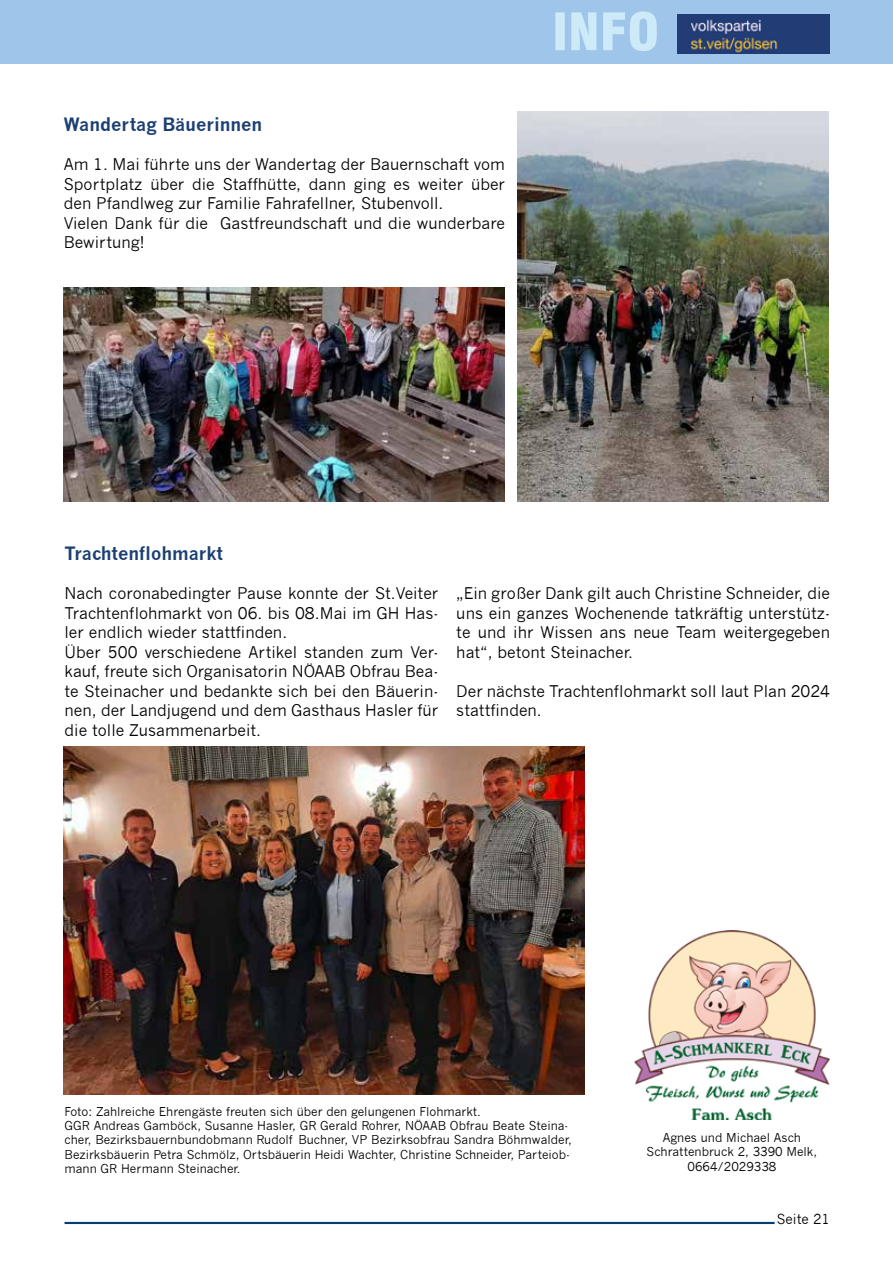
<style>
.page{position:relative;width:893px;height:1263px;background:#fff}
.page>*{position:absolute;margin:0;border:0;box-sizing:border-box;transform-origin:0 0}
.t1{font:700 18px "News Gothic";color:#1c3f73}
.t2{font:15.75px/19.5px "News Gothic";color:#000}
.t3{font:13.5px "News Gothic";color:#000}
.t4{font:12px/14.4px "News Gothic";color:#000;text-align:center}
</style>
<div class="page">
<div style="left:0;top:0;width:893px;height:64px;background:#a0c5ea"></div>
<svg style="left:555px;top:11px;width:102px;height:40px"></svg>
<hr style="left:65px;top:1222px;width:710px;height:2px;background:#003d72">
<img style="left:678px;top:14px;width:151px;height:40px">
<img style="left:635px;top:930px;width:194px;height:189px">
<img style="left:63px;top:747px;width:521px;height:347px">
<img style="left:64px;top:287px;width:441px;height:215px">
<img style="left:517px;top:112px;width:312px;height:390px">
<p class="t1" style="left:64px;top:114px;width:200px">Wandertag Bäuerinnen</p>
<p class="t2" style="left:64px;top:155px;width:443px">Am 1. Mai führte uns der Wandertag der Bauernschaft vom Sportplatz über die Staffhütte, dann ging es weiter über den Pfandlweg zur Familie Fahrafellner, Stubenvoll.<br>Vielen Dank für die Gastfreundschaft und die wunderbare Bewirtung!</p>
<p class="t1" style="left:65px;top:543px;width:160px">Trachtenflohmarkt</p>
<p class="t2" style="left:65px;top:584px;width:375px">Nach coronabedingter Pause konnte der St.Veiter Trachtenflohmarkt von 06. bis 08.Mai im GH Has&shy;ler endlich wieder stattfinden.<br>Über 500 verschiedene Artikel standen zum Ver&shy;kauf, freute sich Organisatorin NÖAAB Obfrau Bea&shy;te Steinacher und bedankte sich bei den Bäuerin&shy;nen, der Landjugend und dem Gasthaus Hasler für die tolle Zusammenarbeit.</p>
<p class="t2" style="left:456px;top:584px;width:375px;text-align:justify">„Ein großer Dank gilt auch Christine Schneider, die uns ein ganzes Wochenende tatkräftig unterstütz&shy;te und ihr Wissen ans neue Team weitergegeben hat“, betont Steinacher.</p>
<p class="t2" style="left:456px;top:681px;width:375px">Der nächste Trachtenflohmarkt soll laut Plan 2024 stattfinden.</p>
<p class="t4" style="left:65px;top:1104px;width:509px;text-align:left">Foto: Zahlreiche Ehrengäste freuten sich über den gelungenen Flohmarkt.<br>GGR Andreas Gamböck, Susanne Hasler, GR Gerald Rohrer, NÖAAB Obfrau Beate Steina&shy;cher, Bezirksbauernbundobmann Rudolf Buchner, VP Bezirksobfrau Sandra Böhmwalder, Bezirksbäuerin Petra Schmölz, Ortsbäuerin Heidi Wachter, Christine Schneider, Parteiob&shy;mann GR Hermann Steinacher.</p>
<p class="t4" style="left:647px;top:1130px;width:172px">Agnes und Michael Asch<br>Schrattenbruck 2, 3390 Melk,<br>0664/2029338</p>
<p class="t3" style="left:777px;top:1211px;width:55px">Seite 21</p>
</div>
